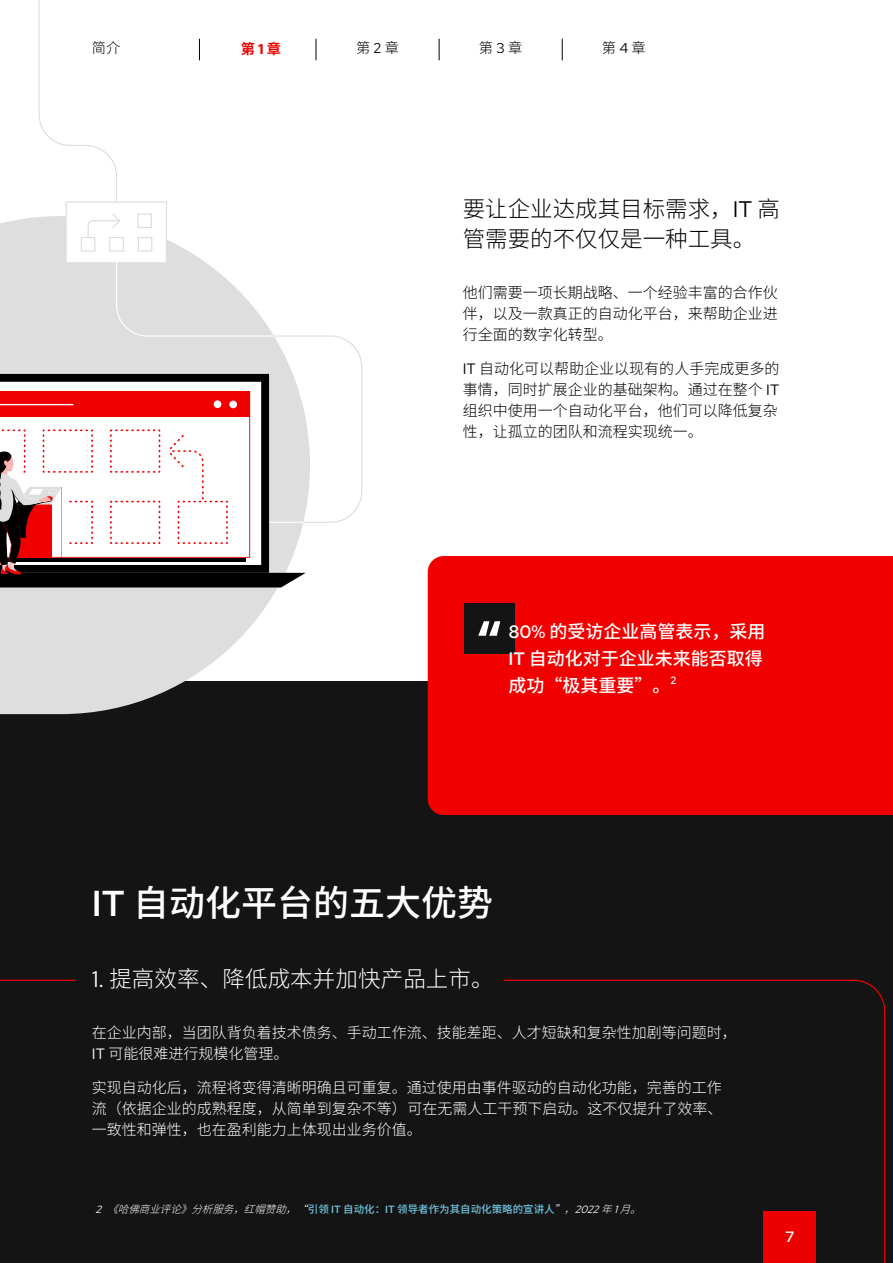
<style>
.page{position:relative;width:893px;height:1263px;background:#fff}
.page>*{position:absolute;margin:0;border:0;box-sizing:border-box;transform-origin:0 0}
.t1{font:500 36px "Noto Sans SC";color:#fff}
.t2{font:300 22.5px/30px "Noto Sans SC";color:#000}
.t3{font:300 22.5px "Noto Sans SC";letter-spacing:.005em;color:#fff}
.t4{font:500 18px/27px "Noto Sans SC";color:#fff}
.t5{font:300 15px/21px "Noto Sans SC";color:#fff}
.t6{font:300 15px/21px "Noto Sans SC";color:#000;text-align:justify}
.t7{font:500 15px "Red Hat Text";color:#fff}
.t8{font:300 14.25px "Noto Sans SC";color:#000}
.t9{font:700 14.25px "Noto Sans SC";color:#e00}
.t10{font:italic 300 10.5px "Noto Sans SC";color:#fff}
.t11{font:500 10.5px "Red Hat Text";color:#fff}
.s1{font-family:"Red Hat Text"}
.s2{font-family:"Red Hat Text";font-weight:400}
.s3{font-weight:500;font-style:normal;color:#70c5de}
.s4{font-family:"Red Hat Text";font-weight:500;font-style:normal;color:#70c5de}
</style>
<div class="page">
<div style="left:0;top:682px;width:893px;height:581px;background:#141414"></div>
<svg style="left:310px;top:335px;width:53px;height:188px"></svg>
<svg style="left:0;top:216px;width:310px;height:498px;fill:#dedede"></svg>
<svg style="left:0;top:374px;width:115px;height:17px"></svg>
<svg style="left:0;top:391px;width:306px;height:196px"></svg>
<svg style="left:0;top:222px;width:8px;height:101px"></svg>
<div style="left:428px;top:556px;width:465px;height:259px;background:#f10000"></div>
<div style="left:464px;top:603px;width:51px;height:51px;background:#141414"></div>
<svg style="left:478px;top:621px;width:22px;height:15px"></svg>
<svg style="left:503px;top:979px;width:383px;height:284px"></svg>
<div style="left:66px;top:202px;width:100px;height:61px;background:#fff"></div>
<div style="left:66px;top:201px;width:101px;height:62px;border:1px solid #dedede"></div>
<div style="left:81px;top:237px;width:14px;height:15px;border:1px solid #dedede"></div>
<div style="left:109px;top:237px;width:15px;height:15px;border:1px solid #dedede"></div>
<div style="left:138px;top:237px;width:14px;height:15px;border:1px solid #dedede"></div>
<div style="left:137px;top:213px;width:15px;height:15px;border:1px solid #dedede"></div>
<svg style="left:87px;top:214px;width:34px;height:25px"></svg>
<svg style="left:38px;top:0;width:80px;height:203px"></svg>
<hr style="left:0;top:980px;width:76px;height:1px;background:#f10000">
<svg style="left:115px;top:258px;width:195px;height:265px"></svg>
<svg style="left:199px;top:39px;width:1px;height:21px"></svg>
<svg style="left:316px;top:39px;width:1px;height:21px"></svg>
<svg style="left:439px;top:39px;width:1px;height:21px"></svg>
<svg style="left:562px;top:39px;width:1px;height:21px"></svg>
<div style="left:763px;top:1211px;width:53px;height:52px;background:#e00"></div>
<p class="t8" style="left:92px;top:40px;width:30px">简介</p>
<p class="t9" style="left:241px;top:40px;width:42px">第 <span class="s1">1</span> 章</p>
<p class="t8" style="left:356px;top:40px;width:44px">第 <span class="s2">2</span> 章</p>
<p class="t8" style="left:479px;top:40px;width:45px">第 <span class="s2">3</span> 章</p>
<p class="t8" style="left:602px;top:40px;width:45px">第 <span class="s2">4</span> 章</p>
<h2 class="t2" style="left:463px;top:195px;width:319px">要让企业达成其目标需求，<span class="s2">IT</span> 高管需要的不仅仅是一种工具。</h2>
<p class="t6" style="left:463px;top:282px;width:316px">他们需要一项长期战略、一个经验丰富的合作伙伴，以及一款真正的自动化平台，来帮助企业进行全面的数字化转型。</p>
<p class="t6" style="left:463px;top:359px;width:318px"><span class="s2">IT</span> 自动化可以帮助企业以现有的人手完成更多的事情，同时扩展企业的基础架构。通过在整个 <span class="s2">IT</span>组织中使用一个自动化平台，他们可以降低复杂性，让孤立的团队和流程实现统一。</p>
<p class="t4" style="left:508px;top:619px;width:259px"><span class="s1">80%</span> 的受访企业高管表示，采用<br><span class="s1">IT</span> 自动化对于企业未来能否取得成功“极其重要”。</p>
<p class="t11" style="left:670px;top:673px;width:7px">2</p>
<h1 class="t1" style="left:92px;top:882px;width:403px"><span class="s1">IT</span> 自动化平台的五大优势</h1>
<h2 class="t3" style="left:92px;top:966px;width:403px"><span class="s2">1.</span> 提高效率、降低成本并加快产品上市。</h2>
<p class="t5" style="left:92px;top:1022px;width:647px">在企业内部，当团队背负着技术债务、手动工作流、技能差距、人才短缺和复杂性加剧等问题时，<br><span class="s2">IT</span> 可能很难进行规模化管理。</p>
<p class="t5" style="left:92px;top:1077px;width:632px;text-align:justify">实现自动化后，流程将变得清晰明确且可重复。通过使用由事件驱动的自动化功能，完善的工作流（依据企业的成熟程度，从简单到复杂不等）可在无需人工干预下启动。这不仅提升了效率、一致性和弹性，也在盈利能力上体现出业务价值。</p>
<p class="t10" style="left:96px;top:1203px;width:555px"><span class="s2">2</span> 《哈佛商业评论》分析服务，红帽赞助，“<span class="s3">引领</span> <span class="s4">IT</span> <span class="s3">自动化：</span> <span class="s4">IT</span> <span class="s3">领导者作为其自动化策略的宣讲人</span> ”，<span class="s2">2022</span>年<span class="s2">1</span>月。</p>
<p class="t7" style="left:785px;top:1227px;width:10px">7</p>
</div>
